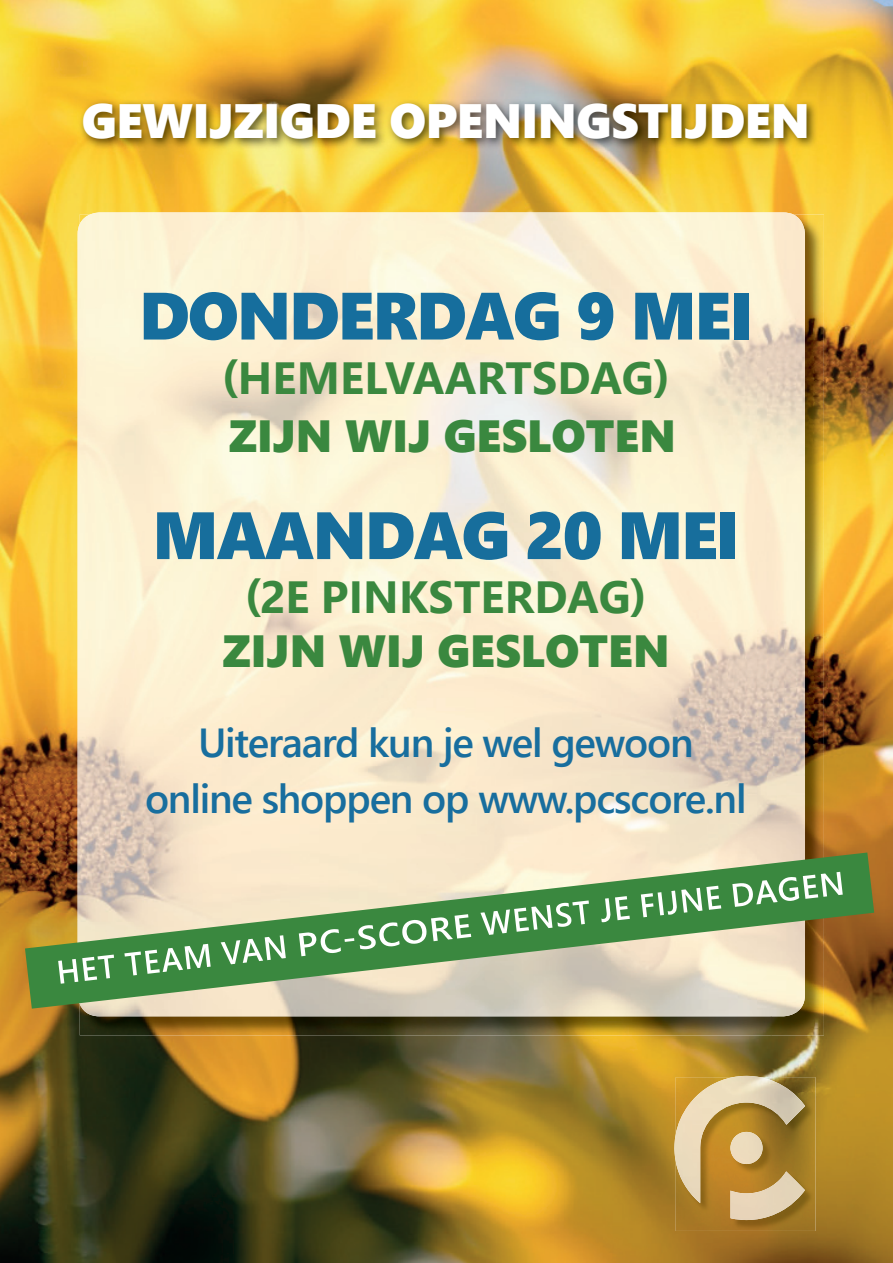
<style>
.page{position:relative;width:893px;height:1263px;background:#fff}
.page>*{position:absolute;margin:0;border:0;box-sizing:border-box;transform-origin:0 0}
.t1{font:66.75px "Segoe UI Black";letter-spacing:-.03em;color:#166e9d}
.t2{font:66.75px "Segoe UI Black";letter-spacing:-.03em;color:#176e9c}
.t3{font:48.15px "Segoe UI Black";letter-spacing:-.01em;color:#fff}
.t4{font:700 45px "Segoe UI";letter-spacing:.005em;color:#3a883f}
.t5{font:45px "Segoe UI Black";color:#3a883f}
.t6{font:600 40.5px/55.9px "Segoe UI";letter-spacing:-.03em;color:#186e9e;text-align:center}
</style>
<div class="page">
<img style="left:0;top:0;width:893px;height:1263px">
<img style="left:771px;top:214px;width:53px;height:821px">
<img style="left:80px;top:1016px;width:691px;height:19px">
<img style="left:78px;top:212px;width:727px;height:804px">
<img style="left:78px;top:99px;width:740px;height:51px">
<img style="left:676px;top:1077px;width:139px;height:154px">
<img style="left:674px;top:1076px;width:131px;height:127px">
<img style="left:730px;top:1171px;width:75px;height:49px">
<img style="left:730px;top:1132px;width:33px;height:32px">
<svg style="left:25px;top:852px;width:849px;height:157px;background:#beb892"></svg>
<svg style="left:58px;top:872px;width:785px;height:112px;background:#9cb587"></svg>
<p class="t3" style="left:82px;top:86px;width:730px">GEWIJZIGDE OPENINGSTIJDEN</p>
<h1 class="t1" style="left:139px;top:267px;width:615px">DONDERDAG 9 MEI</h1>
<p class="t4" style="left:222px;top:335px;width:450px">(HEMELVAARTSDAG)</p>
<p class="t5" style="left:228px;top:404px;width:449px">ZIJN WIJ GESLOTEN</p>
<h1 class="t2" style="left:153px;top:487px;width:588px">MAANDAG 20 MEI</h1>
<p class="t4" style="left:245px;top:555px;width:403px">(2E PINKSTERDAG)</p>
<p class="t5" style="left:222px;top:619px;width:449px">ZIJN WIJ GESLOTEN</p>
<p class="t6" style="left:145px;top:711px;width:603px">Uiteraard kun je wel gewoon online shoppen op www.pcscore.nl</p>
</div>
